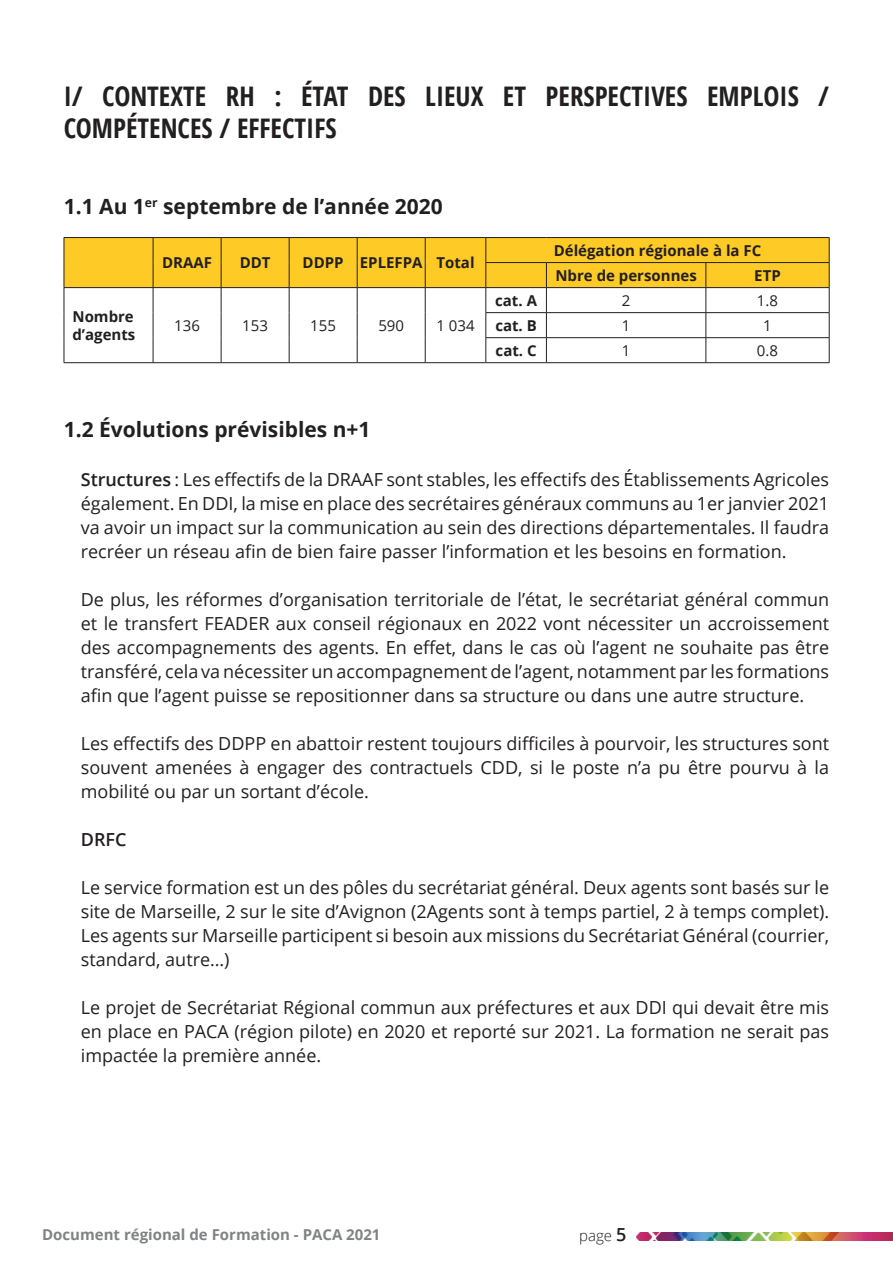
<style>
.page{position:relative;width:893px;height:1263px;background:#fff}
.page>*{position:absolute;margin:0;border:0;box-sizing:border-box;transform-origin:0 0}
.Titre{font:700 27px/32.4px "Open Sans Condensed";color:#231f20}
.Titre_2{font:700 21px "Open Sans";color:#231f20}
.Corps_de_texte{font:18px/24px "Open Sans";color:#231f20;text-align:justify}
.Corps_de_texte-2{font:600 18px "Open Sans";color:#231f20}
.Titre-2{font:700 15px/18px "Open Sans";color:#231f20}
.t1{font:700 15px "Open Sans";color:#808285}
.Titre-3{font:15px "Open Sans";color:#231f20}
.t2{font:300 15px "Open Sans";color:#231f20}
.s1{font-weight:600}
.s2{font-weight:600;font-size:18px}
</style>
<div class="page">
<img style="left:637px;top:1232px;width:256px;height:9px">
<hr style="left:64px;top:237px;width:89px;height:1px;background:#231f20">
<hr style="left:153px;top:237px;width:68px;height:1px;background:#231f20">
<hr style="left:221px;top:237px;width:68px;height:1px;background:#231f20">
<hr style="left:289px;top:237px;width:68px;height:1px;background:#231f20">
<hr style="left:357px;top:237px;width:68px;height:1px;background:#231f20">
<hr style="left:425px;top:237px;width:61px;height:1px;background:#231f20">
<hr style="left:486px;top:237px;width:60px;height:1px;background:#231f20">
<hr style="left:546px;top:237px;width:160px;height:1px;background:#231f20">
<hr style="left:706px;top:237px;width:123px;height:1px;background:#231f20">
<hr style="left:64px;top:362px;width:89px;height:1px;background:#231f20">
<hr style="left:153px;top:362px;width:68px;height:1px;background:#231f20">
<hr style="left:221px;top:362px;width:68px;height:1px;background:#231f20">
<hr style="left:289px;top:362px;width:68px;height:1px;background:#231f20">
<hr style="left:357px;top:362px;width:68px;height:1px;background:#231f20">
<hr style="left:425px;top:362px;width:61px;height:1px;background:#231f20">
<svg style="left:64px;top:238px;width:766px;height:124px"></svg>
<hr style="left:486px;top:362px;width:60px;height:1px;background:#231f20">
<hr style="left:546px;top:362px;width:160px;height:1px;background:#231f20">
<hr style="left:706px;top:362px;width:123px;height:1px;background:#231f20">
<p class="Titre" style="left:64px;top:79px;width:767px">I/ CONTEXTE RH : ÉTAT DES LIEUX ET PERSPECTIVES EMPLOIS /<br>COMPÉTENCES / EFFECTIFS</p>
<p class="Titre_2" style="left:64px;top:192px;width:381px">1.1 Au 1<sup>er</sup> septembre de l’année 2020</p>
<p class="Titre-2" style="left:162px;top:253px;width:51px">DRAAF</p>
<p class="Titre-2" style="left:240px;top:253px;width:32px">DDT</p>
<p class="Titre-2" style="left:303px;top:253px;width:43px">DDPP</p>
<p class="Titre-2" style="left:360px;top:253px;width:64px">EPLEFPA</p>
<p class="Titre-2" style="left:436px;top:253px;width:40px">Total</p>
<p class="Titre-2" style="left:72px;top:307px;width:64px">Nombre d’agents</p>
<p class="Titre-3" style="left:174px;top:315px;width:27px">136</p>
<p class="Titre-3" style="left:242px;top:315px;width:27px">153</p>
<p class="Titre-3" style="left:310px;top:315px;width:27px">155</p>
<p class="Titre-3" style="left:378px;top:315px;width:27px">590</p>
<p class="Titre-3" style="left:436px;top:315px;width:40px">1 034</p>
<p class="Titre-2" style="left:554px;top:241px;width:209px">Délégation régionale à la FC</p>
<p class="Titre-2" style="left:555px;top:266px;width:143px">Nbre de personnes</p>
<p class="Titre-2" style="left:754px;top:266px;width:28px">ETP</p>
<p class="Titre-2" style="left:495px;top:291px;width:43px">cat. A</p>
<p class="Titre-3" style="left:622px;top:290px;width:10px">2</p>
<p class="Titre-3" style="left:757px;top:290px;width:23px">1.8</p>
<p class="Titre-2" style="left:495px;top:316px;width:43px">cat. B</p>
<p class="Titre-3" style="left:622px;top:315px;width:10px">1</p>
<p class="Titre-3" style="left:763px;top:315px;width:10px">1</p>
<p class="Titre-2" style="left:496px;top:341px;width:43px">cat. C</p>
<p class="Titre-3" style="left:622px;top:340px;width:10px">1</p>
<p class="Titre-3" style="left:757px;top:340px;width:23px">0.8</p>
<p class="Titre_2" style="left:64px;top:415px;width:308px">1.2 Évolutions prévisibles n+1</p>
<p class="Corps_de_texte" style="left:81px;top:467px;width:750px"><span class="s1">Structures</span> : Les effectifs de la DRAAF sont stables, les effectifs des Établissements Agricoles également. En DDI, la mise en place des secrétaires généraux communs au 1er janvier 2021 va avoir un impact sur la communication au sein des directions départementales. Il faudra recréer un réseau afin de bien faire passer l’information et les besoins en formation.</p>
<p class="Corps_de_texte" style="left:81px;top:587px;width:750px">De plus, les réformes d’organisation territoriale de l’état, le secrétariat général commun et le transfert FEADER aux conseil régionaux en 2022 vont nécessiter un accroissement des accompagnements des agents. En effet, dans le cas où l’agent ne souhaite pas être transféré, cela va nécessiter un accompagnement de l’agent, notamment par les formations afin que l’agent puisse se repositionner dans sa structure ou dans une autre structure.</p>
<p class="Corps_de_texte" style="left:81px;top:731px;width:750px">Les effectifs des DDPP en abattoir restent toujours difficiles à pourvoir, les structures sont souvent amenées à engager des contractuels CDD, si le poste n’a pu être pourvu à la mobilité ou par un sortant d’école.</p>
<p class="Corps_de_texte-2" style="left:81px;top:827px;width:47px">DRFC</p>
<p class="Corps_de_texte" style="left:81px;top:875px;width:750px">Le service formation est un des pôles du secrétariat général. Deux agents sont basés sur le site de Marseille, 2 sur le site d’Avignon (2Agents sont à temps partiel, 2 à temps complet).<br>Les agents sur Marseille participent si besoin aux missions du Secrétariat Général (courrier, standard, autre…)</p>
<p class="Corps_de_texte" style="left:81px;top:995px;width:750px">Le projet de Secrétariat Régional commun aux préfectures et aux DDI qui devait être mis en place en PACA (région pilote) en 2020 et reporté sur 2021. La formation ne serait pas impactée la première année.</p>
<p class="t1" style="left:42px;top:1224px;width:340px">Document régional de Formation - PACA 2021</p>
<p class="t2" style="left:579px;top:1226px;width:49px">page <span class="s2">5</span></p>
</div>
